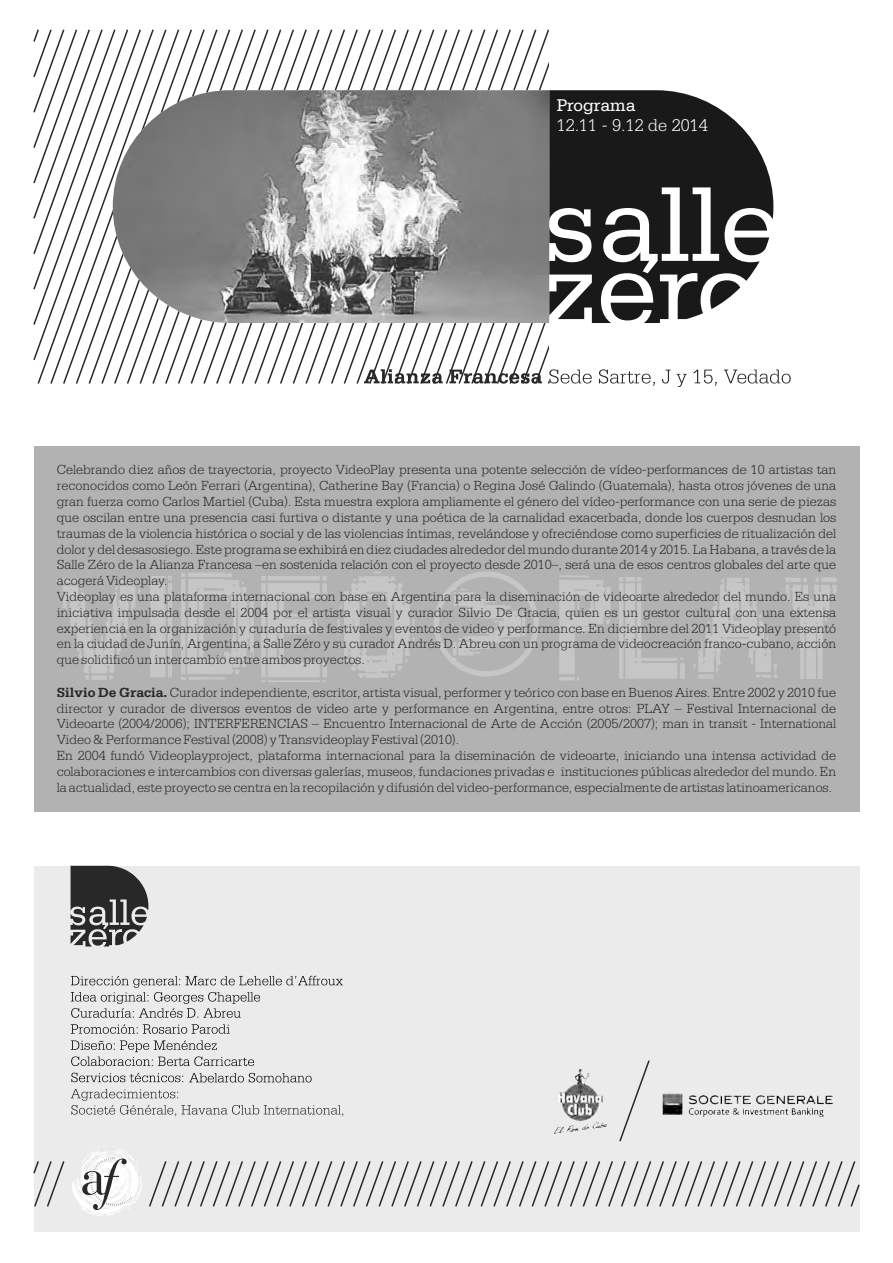
<style>
.page{position:relative;width:893px;height:1263px;background:#fff}
.page>*{position:absolute;margin:0;border:0;box-sizing:border-box;transform-origin:0 0}
.t1{font:300 18px "Serifa";color:#fff}
.t2{font:18px "Serifa BT";color:#fff}
.t3{font:300 13.95px/15.8px "Serifa";color:#282828}
.s1{font-weight:700}
</style>
<div class="page">
<div style="left:34px;top:446px;width:825px;height:366px;background:#b2b2b2"></div>
<div style="left:34px;top:866px;width:825px;height:365px;background:#ebebeb"></div>
<svg style="left:71px;top:866px;width:77px;height:80px"></svg>
<svg style="left:33px;top:29px;width:516px;height:355px"></svg>
<svg style="left:549px;top:90px;width:224px;height:233px;fill:#191919"></svg>
<svg style="left:364px;top:369px;width:427px;height:18px"></svg>
<img style="left:113px;top:90px;width:436px;height:233px">
<svg style="left:71px;top:976px;width:272px;height:42px"></svg>
<svg style="left:33px;top:1024px;width:827px;height:192px"></svg>
<div style="left:434px;top:571px;width:105px;height:105px;border:5px solid #c6c6c6;border-radius:50%"></div>
<svg style="left:452px;top:588px;width:73px;height:73px"></svg>
<svg style="left:57px;top:572px;width:357px;height:110px"></svg>
<svg style="left:559px;top:575px;width:277px;height:105px"></svg>
<p class="t2" style="left:557px;top:97px;width:80px">Programa</p>
<p class="t1" style="left:557px;top:117px;width:153px">12.11 - 9.12 de 2014</p>
<p class="t3" style="left:57px;top:463px;width:781px">Celebrando diez años de trayectoria, proyecto VideoPlay presenta una potente selección de vídeo-performances de 10 artistas tan reconocidos como León Ferrari (Argentina), Catherine Bay (Francia) o Regina José Galindo (Guatemala), hasta otros jóvenes de una gran fuerza como Carlos Martiel (Cuba). Esta muestra explora ampliamente el género del vídeo-performance con una serie de piezas que oscilan entre una presencia casi furtiva o distante y una poética de la carnalidad exacerbada, donde los cuerpos desnudan los traumas de la violencia histórica o social y de las violencias íntimas, revelándose y ofreciéndose como superficies de ritualización del dolor y del desasosiego. Este programa se exhibirá en diez ciudades alrededor del mundo durante 2014 y 2015. La Habana, a través de la Salle Zéro de la Alianza Francesa –en sostenida relación con el proyecto desde 2010–, será una de esos centros globales del arte que acogerá Videoplay.<br>Videoplay es una plataforma internacional con base en Argentina para la diseminación de videoarte alrededor del mundo. Es una iniciativa impulsada desde el 2004 por el artista visual y curador Silvio De Gracia, quien es un gestor cultural con una extensa experiencia en la organización y curaduría de festivales y eventos de video y performance. En diciembre del 2011 Videoplay presentó en la ciudad de Junín, Argentina, a Salle Zéro y su curador Andrés D. Abreu con un programa de videocreación franco-cubano, acción que solidificó un intercambio entre ambos proyectos.</p>
<p class="t3" style="left:57px;top:685px;width:781px"><span class="s1">Silvio De Gracia.</span> Curador independiente, escritor, artista visual, performer y teórico con base en Buenos Aires. Entre 2002 y 2010 fue director y curador de diversos eventos de video arte y performance en Argentina, entre otros: PLAY – Festival Internacional de Videoarte (2004/2006); INTERFERENCIAS – Encuentro Internacional de Arte de Acción (2005/2007); man in transit - International Video &amp; Performance Festival (2008) y Transvideoplay Festival (2010).<br>En 2004 fundó Videoplayproject, plataforma internacional para la diseminación de videoarte, iniciando una intensa actividad de colaboraciones e intercambios con diversas galerías, museos, fundaciones privadas e instituciones públicas alrededor del mundo. En la actualidad, este proyecto se centra en la recopilación y difusión del video-performance, especialmente de artistas latinoamericanos.</p>
</div>
